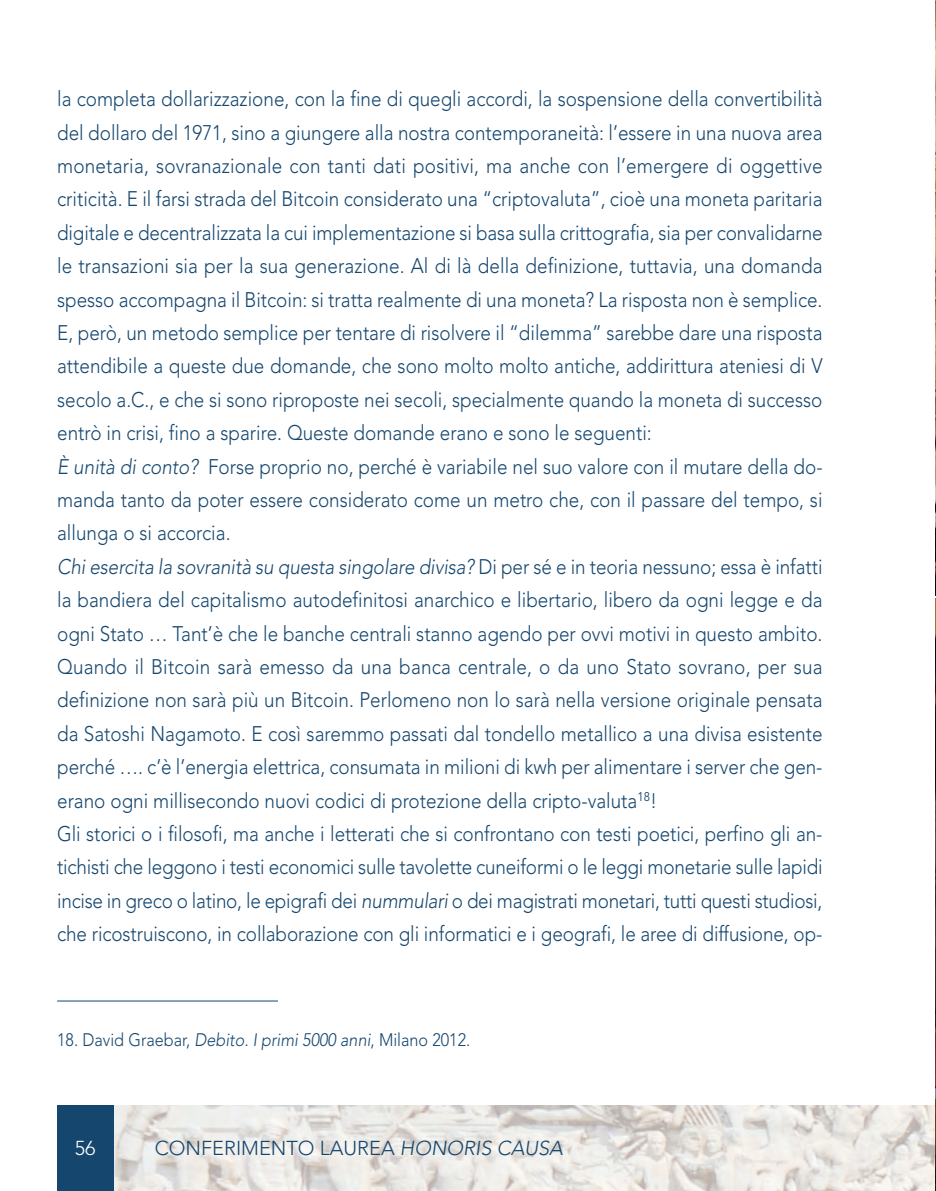
<style>
.page{position:relative;width:936px;height:1191px;background:#fff}
.page>*{position:absolute;margin:0;border:0;box-sizing:border-box;transform-origin:0 0}
.t1{font:300 21px/33.4px "Avenir";color:#15466e;scale:.9 1}
.t2{font:300 20px "Avenir";color:#15466e}
.t3{font:300 20px "Avenir";color:#fff}
.t4{font:300 18px "Avenir";color:#15466e;scale:.9 1}
.s1{font-style:italic}
</style>
<div class="page">
<img style="left:113px;top:1105px;width:822px;height:86px">
<div style="left:57px;top:1105px;width:56px;height:86px;background:#15466e"></div>
<hr style="left:57px;top:1000px;width:221px;height:1px;background:#15466e">
<img style="left:935px;top:0;width:1px;height:592px">
<img style="left:935px;top:603px;width:1px;height:588px">
<p class="t1" style="left:57px;top:84px;width:852px">la completa dollarizzazione, con la fine di quegli accordi, la sospensione della convertibilità del dollaro del 1971, sino a giungere alla nostra contemporaneità: l’essere in una nuova area monetaria, sovranazionale con tanti dati positivi, ma anche con l’emergere di oggettive criticità. E il farsi strada del Bitcoin considerato una “criptovaluta”, cioè una moneta paritaria digitale e decentralizzata la cui implementazione si basa sulla crittografia, sia per convalidarne le transazioni sia per la sua generazione. Al di là della definizione, tuttavia, una domanda spesso accompagna il Bitcoin: si tratta realmente di una moneta? La risposta non è semplice.<br>E, però, un metodo semplice per tentare di risolvere il “dilemma” sarebbe dare una risposta attendibile a queste due domande, che sono molto molto antiche, addirittura ateniesi di V secolo a.C., e che si sono riproposte nei secoli, specialmente quando la moneta di successo entrò in crisi, fino a sparire. Queste domande erano e sono le seguenti:<br><span class="s1">È unità di conto?</span> Forse proprio no, perché è variabile nel suo valore con il mutare della do&shy;manda tanto da poter essere considerato come un metro che, con il passare del tempo, si allunga o si accorcia.<br><span class="s1">Chi esercita la sovranità su questa singolare divisa?</span> Di per sé e in teoria nessuno; essa è infatti la bandiera del capitalismo autodefinitosi anarchico e libertario, libero da ogni legge e da ogni Stato … Tant’è che le banche centrali stanno agendo per ovvi motivi in questo ambito.<br>Quando il Bitcoin sarà emesso da una banca centrale, o da uno Stato sovrano, per sua definizione non sarà più un Bitcoin. Perlomeno non lo sarà nella versione originale pensata da Satoshi Nagamoto. E così saremmo passati dal tondello metallico a una divisa esistente perché …. c’è l’energia elettrica, consumata in milioni di kwh per alimentare i server che gen&shy;erano ogni millisecondo nuovi codici di protezione della cripto-valuta<sup>18</sup>!<br>Gli storici o i filosofi, ma anche i letterati che si confrontano con testi poetici, perfino gli an&shy;tichisti che leggono i testi economici sulle tavolette cuneiformi o le leggi monetarie sulle lapidi incise in greco o latino, le epigrafi dei <span class="s1">nummulari</span> o dei magistrati monetari, tutti questi studiosi, che ricostruiscono, in collaborazione con gli informatici e i geografi, le aree di diffusione, op-</p>
<p class="t4" style="left:57px;top:1032px;width:460px">18. David Graebar, <span class="s1">Debito. I primi 5000 anni</span>, Milano 2012.</p>
<p class="t3" style="left:75px;top:1139px;width:22px">56</p>
<p class="t2" style="left:155px;top:1139px;width:409px">CONFERIMENTO LAUREA <span class="s1">HONORIS CAUSA</span></p>
</div>
